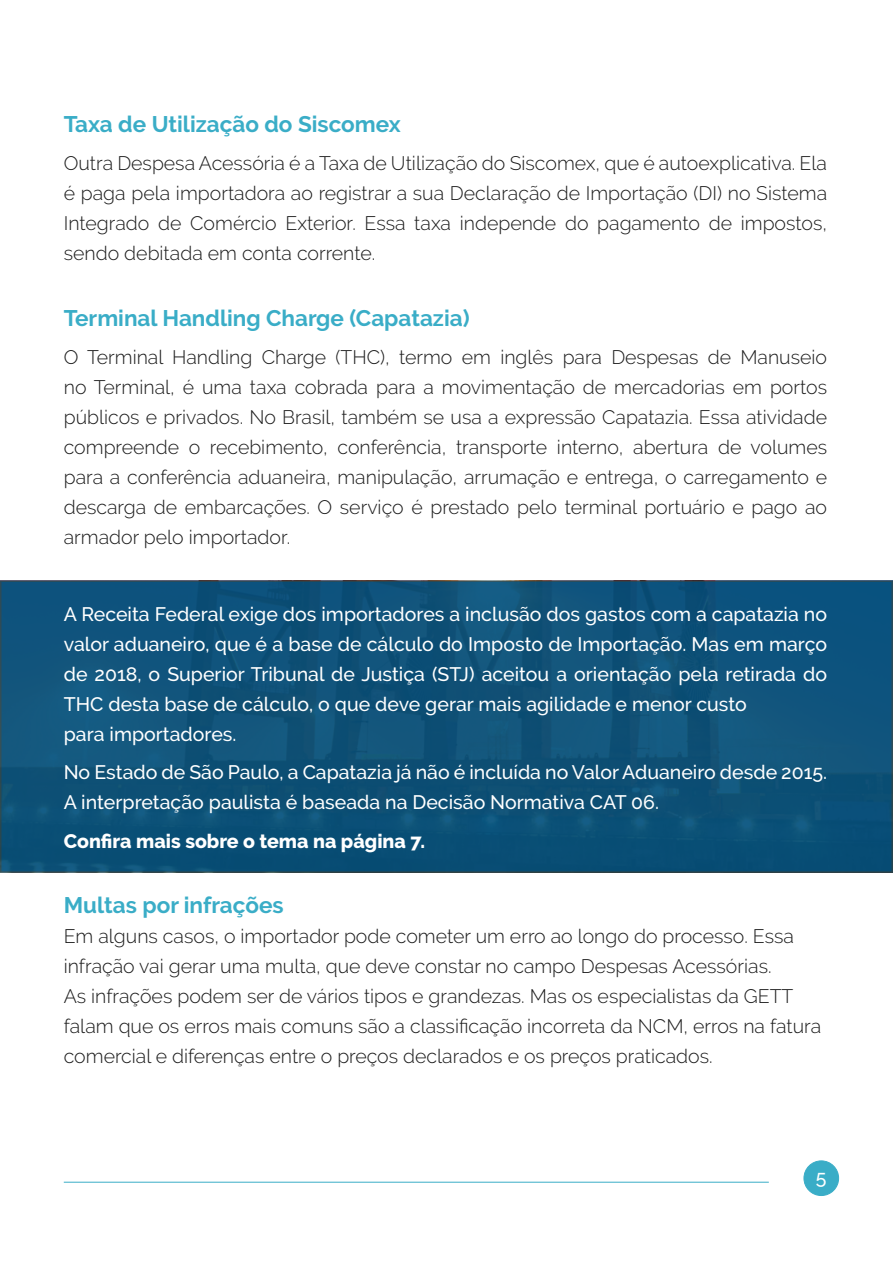
<style>
.page{position:relative;width:893px;height:1263px;background:#fff}
.page>*{position:absolute;margin:0;border:0;box-sizing:border-box;transform-origin:0 0}
.t1{font:700 22.5px "Raleway";color:#3aadc7}
.t2{font:300 19.5px/30px "Raleway";color:#1a1a1a;text-align:justify}
.t3{font:500 19.5px/29.8px "Raleway";color:#fff}
.t4{font:800 19.5px "Raleway";color:#fff}
</style>
<div class="page">
<div style="left:804px;top:1161px;width:35px;height:34px;background:#3aadc7;border-radius:50%"></div>
<div style="left:804px;top:1160px;width:35px;height:36px;border:1px solid #3aadc7;border-radius:50%"></div>
<div style="left:0;top:580px;width:893px;height:293px;background:#0e5177;border:2px solid #234753"></div>
<hr style="left:64px;top:1182px;width:705px;height:1px;background:#3aadc7">
<p class="t1" style="left:64px;top:111px;width:339px">Taxa de Utilização do Siscomex</p>
<p class="t2" style="left:64px;top:148px;width:765px">Outra Despesa Acessória é a Taxa de Utilização do Siscomex, que é autoexplicativa. Ela é paga pela importadora ao registrar a sua Declaração de Importação (DI) no Sistema Integrado de Comércio Exterior. Essa taxa independe do pagamento de impostos, sendo debitada em conta corrente.</p>
<p class="t1" style="left:64px;top:305px;width:407px">Terminal Handling Charge (Capatazia)</p>
<p class="t2" style="left:64px;top:342px;width:765px">O Terminal Handling Charge (THC), termo em inglês para Despesas de Manuseio no Terminal, é uma taxa cobrada para a movimentação de mercadorias em portos públicos e privados. No Brasil, também se usa a expressão Capatazia. Essa atividade compreende o recebimento, conferência, transporte interno, abertura de volumes para a conferência aduaneira, manipulação, arrumação e entrega, o carregamento e descarga de embarcações. O serviço é prestado pelo terminal portuário e pago ao armador pelo importador.</p>
<p class="t3" style="left:64px;top:599px;width:765px">A Receita Federal exige dos importadores a inclusão dos gastos com a capatazia no valor aduaneiro, que é a base de cálculo do Imposto de Importação. Mas em março de 2018, o Superior Tribunal de Justiça (STJ) aceitou a orientação pela retirada do THC desta base de cálculo, o que deve gerar mais agilidade e menor custo<br>para importadores.</p>
<p class="t3" style="left:64px;top:757px;width:765px">No Estado de São Paulo, a Capatazia já não é incluída no Valor Aduaneiro desde 2015.<br>A interpretação paulista é baseada na Decisão Normativa CAT 06.</p>
<p class="t4" style="left:64px;top:830px;width:363px">Confira mais sobre o tema na página 7.</p>
<p class="t1" style="left:64px;top:892px;width:221px">Multas por infrações</p>
<p class="t2" style="left:64px;top:921px;width:759px;text-align:left">Em alguns casos, o importador pode cometer um erro ao longo do processo. Essa infração vai gerar uma multa, que deve constar no campo Despesas Acessórias.<br>As infrações podem ser de vários tipos e grandezas. Mas os especialistas da GETT falam que os erros mais comuns são a classificação incorreta da NCM, erros na fatura comercial e diferenças entre o preços declarados e os preços praticados.</p>
<p class="t3" style="left:816px;top:1162px;width:12px">5</p>
</div>
